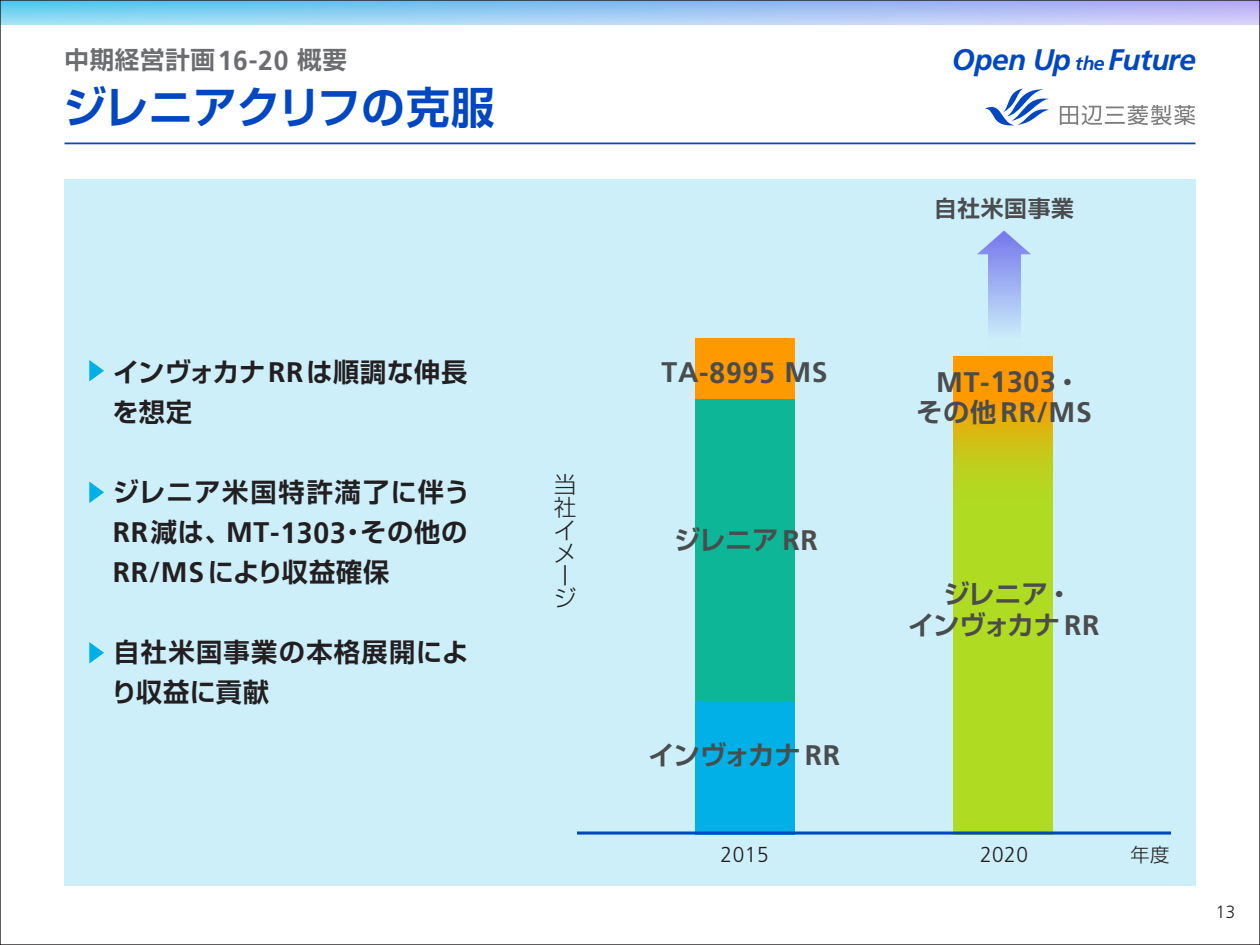
<style>
.page{position:relative;width:1260px;height:945px;background:#fff}
.page>*{position:absolute;margin:0;border:0;box-sizing:border-box;transform-origin:0 0}
.ページタイトル{font:700 43.75px "Shin Go Pr 6 N De";letter-spacing:.01em;color:#0047c1}
.t1{font:italic 700 29.75px "Frutiger LT Std";letter-spacing:-.02em;color:#0047c1}
.JPN_Basic{font:700 29.4px "Frutiger LT Std";color:#4b4c4d;scale:.96 1}
.JPN_Basic-2{font:700 28.35px "Frutiger LT Std";letter-spacing:.03em;color:#4b4c4d}
.JPN_Basic-3{font:700 26.25px/40.2px "Shin Go Pr 6 N De";letter-spacing:.03em;color:#231f20;text-align:justify}
.JPN_Basic-4{font:700 26.25px/30.6px "Shin Go Pr 6 N De";letter-spacing:-.015em;color:#4b4c4d;text-align:center}
.JPN_Basic-5{font:700 26.25px/40.2px "Shin Go Pr 6 N De";letter-spacing:.05em;color:#231f20}
.JPN_Basic-6{font:700 26.25px/40.2px "Shin Go Pr 6 N De";letter-spacing:.01em;color:#231f20}
.ページタイトル小{font:700 24.5px "Shin Go Pr 6 N De";letter-spacing:.03em;color:#6c6d70}
.JPN_Basic-7{font:300 22.75px/22.9px "Shin Go Pr 6 N";color:#231f20}
.JPN_Basic-8{font:700 22.75px "Shin Go Pr 6 N De";letter-spacing:.03em;color:#4b4c4d}
.注記{font:300 21.7px "Frutiger LT Std";letter-spacing:.03em;color:#231f20;scale:.96 1}
.注記-2{font:300 19.25px "Shin Go Pr 6 N";color:#231f20}
.t2{font:300 17.68px "Frutiger LT Std";color:#231f20;scale:.96 1}
.s1{font-family:"Frutiger LT Std";font-size:27.47px}
.s2{font-family:"Frutiger LT Std";font-size:26.43px}
.s3{font-family:"Frutiger LT Std";font-size:28.35px}
.s4{font-family:"Frutiger LT Std";font-size:29.4px}
.s5{font-size:19.25px}
.s6{font-size:29.4px}
.s7{font-size:28.35px}
.s8{font-family:"Shin Go Pr 6 N De";font-size:26.25px}
</style>
<div class="page">
<svg style="left:985px;top:89px;width:64px;height:37px"></svg>
<svg style="left:1060px;top:105px;width:135px;height:20px"></svg>
<hr style="left:64px;top:143px;width:1132px;height:1px;background:#0047c1">
<svg style="left:2px;top:2px;width:1256px;height:23px;background:#a0caf4"></svg>
<div style="left:64px;top:179px;width:1132px;height:706px;background:#cceffa"></div>
<svg style="left:988px;top:254px;width:32px;height:103px"></svg>
<svg style="left:977px;top:231px;width:54px;height:23px"></svg>
<div style="left:696px;top:339px;width:99px;height:60px;background:#f90"></div>
<svg style="left:954px;top:357px;width:99px;height:475px;background:#bdcf1d"></svg>
<div style="left:696px;top:399px;width:99px;height:303px;background:#0eb698"></div>
<div style="left:696px;top:702px;width:99px;height:133px;background:#00b0e6"></div>
<hr style="left:578px;top:832px;width:593px;height:3px;background:#0047c1">
<svg style="left:89px;top:360px;width:15px;height:22px"></svg>
<svg style="left:89px;top:482px;width:15px;height:21px"></svg>
<svg style="left:89px;top:642px;width:15px;height:22px"></svg>
<p class="ページタイトル小" style="left:64px;top:40px;width:284px">中期経営計画<span class="s1">16</span><span class="s2">-</span><span class="s1">20</span> 概要</p>
<p class="ページタイトル" style="left:63px;top:71px;width:433px">ジレニアクリフの克服</p>
<p class="JPN_Basic-6" style="left:113px;top:350px;width:357px">インヴォカナ<span class="s3">RR</span>は順調な伸長を想定</p>
<p class="JPN_Basic-3" style="left:113px;top:470px;width:359px">ジレニア米国特許満了に伴う<span class="s3">RR</span>減は、<span class="s3">MT-</span><span class="s4">1303</span>・その他の<span class="s3">RR/MS</span>により収益確保</p>
<p class="JPN_Basic-5" style="left:111px;top:631px;width:359px">自社米国事業の本格展開により収益に貢献</p>
<p class="JPN_Basic-7" style="left:554px;top:470px;width:23px">当社イメージ</p>
<p class="t1" style="left:952px;top:42px;width:246px">Open Up <span class="s5">the</span> Future</p>
<p class="JPN_Basic-8" style="left:934px;top:190px;width:141px">自社米国事業</p>
<p class="JPN_Basic-2" style="left:661px;top:356px;width:168px">TA-<span class="s6">8995</span> MS</p>
<p class="JPN_Basic" style="left:936px;top:365px;width:152px"><span class="s7">MT-</span>1303<span class="s8">・</span></p>
<p class="JPN_Basic-2" style="left:916px;top:396px;width:177px"><span class="s8">その他</span>RR/MS</p>
<p class="JPN_Basic-4" style="left:674px;top:523px;width:145px">ジレニア<span class="s3">RR</span></p>
<p class="JPN_Basic-4" style="left:648px;top:739px;width:193px">インヴォカナ<span class="s3">RR</span></p>
<p class="JPN_Basic-4" style="left:908px;top:578px;width:193px">ジレニア・<br>インヴォカナ<span class="s3">RR</span></p>
<p class="注記" style="left:721px;top:842px;width:51px">2015</p>
<p class="注記" style="left:980px;top:842px;width:51px">2020</p>
<p class="注記-2" style="left:1130px;top:839px;width:41px">年度</p>
<p class="t2" style="left:1216px;top:902px;width:22px">13</p>
</div>
